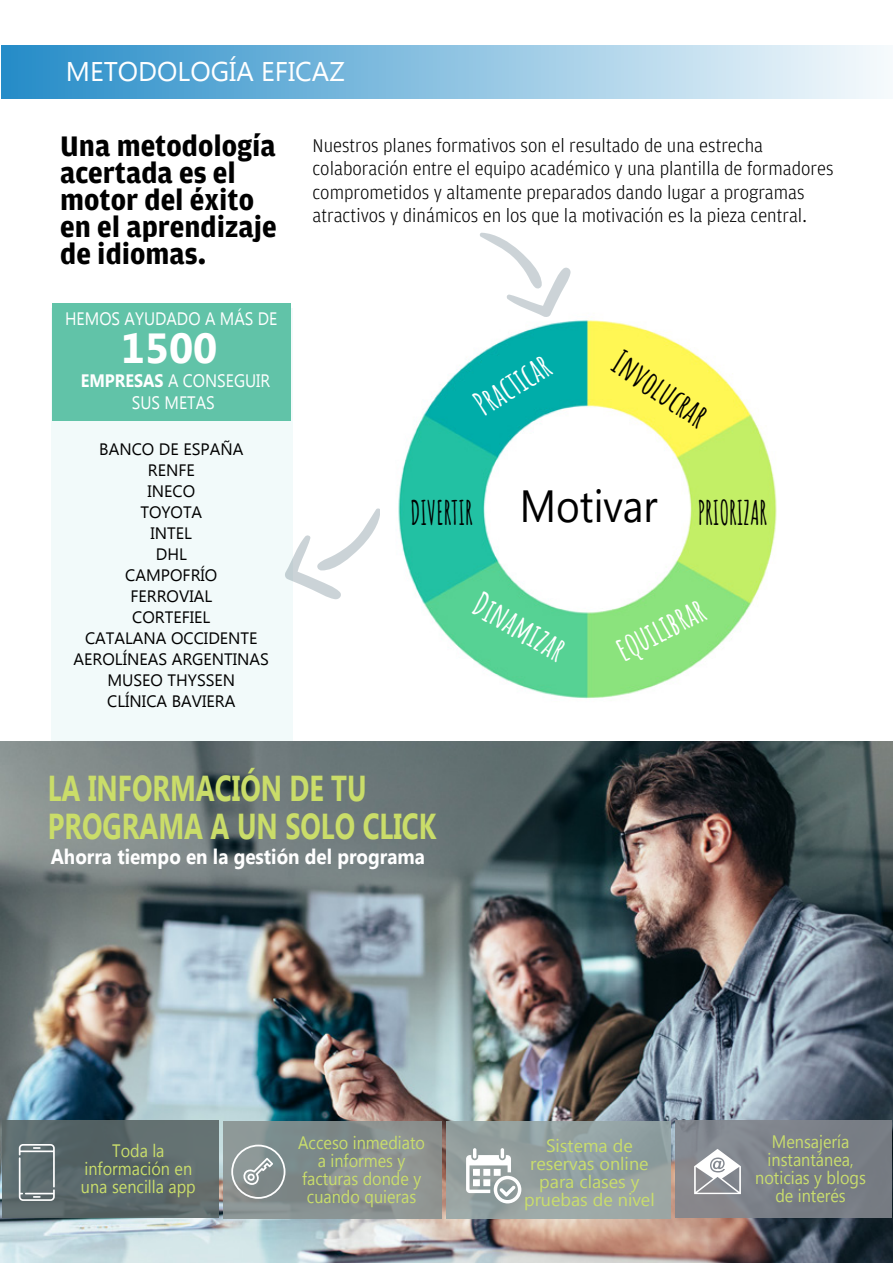
<style>
.page{position:relative;width:893px;height:1263px;background:#fff}
.page>*{position:absolute;margin:0;border:0;box-sizing:border-box;transform-origin:0 0}
.t1{font:45px "Lao UI";color:#000;scale:.9 1}
.t2{font:700 42px "Lao UI";color:#fff}
.t3{font:700 36px/37.5px "Lao UI";color:#cadd69;scale:.75 1}
.t4{font:700 33px "Amatic SC";color:#fff}
.t5{font:700 33px "Amatic SC";color:#000;scale:.8 1}
.t6{font:700 33px "Amatic SC";color:#000}
.t7{font:700 30px/27px "Amplitude";color:#000}
.t8{font:27px "Lao UI";color:#fff}
.t9{font:700 21px "Lao UI";color:#fff;scale:.9 1}
.t10{font:300 19.5px/23.4px "Amplitude";color:#000}
.t11{font:18px/18px "Lao UI";color:#cade6b;text-align:center;scale:.9 1}
.t12{font:18px/18px "Lao UI";color:#cade6b;text-align:center}
.t13{font:18px/18px "Lao UI";color:#cade6d;text-align:center;scale:.9 1}
.t14{font:18px/21.6px "Lao UI";color:#fff;text-align:center;scale:.9 1}
.t15{font:16.5px/21px "Lao UI";color:#000;text-align:center}
.s1{font-weight:700}
</style>
<div class="page">
<div style="left:1px;top:46px;width:892px;height:53px;background:linear-gradient(to right,#258cc8,#f6fafc)"></div>
<img style="left:0;top:741px;width:893px;height:522px">
<div style="left:52px;top:308px;width:241px;height:433px;background:#f2fafa"></div>
<div style="left:52px;top:304px;width:239px;height:117px;background:#61c3a8"></div>
<svg style="left:285px;top:508px;width:95px;height:92px"></svg>
<img style="left:398px;top:320px;width:379px;height:379px">
<svg style="left:480px;top:233px;width:91px;height:84px"></svg>
<div style="left:2px;top:1120px;width:217px;height:98px;background:#5b6767"></div>
<svg style="left:19px;top:1144px;width:36px;height:57px"></svg>
<div style="left:223px;top:1121px;width:219px;height:98px;background:linear-gradient(to right,#839091,#8d928f)"></div>
<svg style="left:231px;top:1144px;width:54px;height:55px;background:#98a0a0"></svg>
<div style="left:446px;top:1121px;width:225px;height:97px;background:#97a7a7"></div>
<div style="left:675px;top:1120px;width:217px;height:98px;background:linear-gradient(to right,#888a90,#737981)"></div>
<svg style="left:694px;top:1149px;width:47px;height:45px"></svg>
<svg style="left:466px;top:1148px;width:55px;height:55px"></svg>
<h3 class="t8" style="left:66px;top:53px;width:280px">METODOLOGÍA EFICAZ</h3>
<h3 class="t7" style="left:60px;top:133px;width:218px">Una metodología acertada es el motor del éxito en el aprendizaje de idiomas.</h3>
<p class="t10" style="left:313px;top:134px;width:522px">Nuestros planes formativos son el resultado de una estrecha colaboración entre el equipo académico y una plantilla de formadores comprometidos y altamente preparados dando lugar a programas atractivos y dinámicos en los que la motivación es la pieza central.</p>
<p class="t14" style="left:65px;top:307px;width:237px">HEMOS AYUDADO A MÁS DE</p>
<h2 class="t2" style="left:121px;top:320px;width:98px">1500</h2>
<p class="t14" style="left:81px;top:369px;width:212px"><span class="s1">EMPRESAS</span> A CONSEGUIR<br>SUS METAS</p>
<p class="t15" style="left:74px;top:438px;width:197px">BANCO DE ESPAÑA<br>RENFE<br>INECO<br>TOYOTA<br>INTEL<br>DHL<br>CAMPOFRÍO<br>FERROVIAL<br>CORTEFIEL<br>CATALANA OCCIDENTE<br>AEROLÍNEAS ARGENTINAS<br>MUSEO THYSSEN<br>CLÍNICA BAVIERA</p>
<h3 class="t4" style="left:464px;top:385px;width:85px;rotate:-32deg">Practicar</h3>
<h3 class="t6" style="left:630px;top:338px;width:109px;rotate:34deg">Involucrar</h3>
<h1 class="t1" style="left:520px;top:476px;width:155px">Motivar</h1>
<h3 class="t5" style="left:410px;top:487px;width:79px">DIVERTIR</h3>
<h3 class="t5" style="left:698px;top:487px;width:88px">PRIORIZAR</h3>
<h3 class="t4" style="left:489px;top:580px;width:102px;rotate:30deg">Dinamizar</h3>
<h3 class="t4" style="left:607px;top:628px;width:97px;rotate:-27deg">equilibrar</h3>
<h3 class="t3" style="left:48px;top:768px;width:519px">LA INFORMACIÓN DE TU<br>PROGRAMA A UN SOLO CLICK</h3>
<p class="t9" style="left:51px;top:842px;width:417px">Ahorra tiempo en la gestión del programa</p>
<p class="t11" style="left:81px;top:1141px;width:129px">Toda la información en una sencilla app</p>
<p class="t11" style="left:298px;top:1132px;width:142px">Acceso inmediato a informes y facturas donde y cuando quieras</p>
<p class="t12" style="left:524px;top:1135px;width:132px">Sistema de reservas online para clases y pruebas de nivel</p>
<p class="t13" style="left:755px;top:1132px;width:124px">Mensajería instantánea, noticias y blogs de interés</p>
</div>
